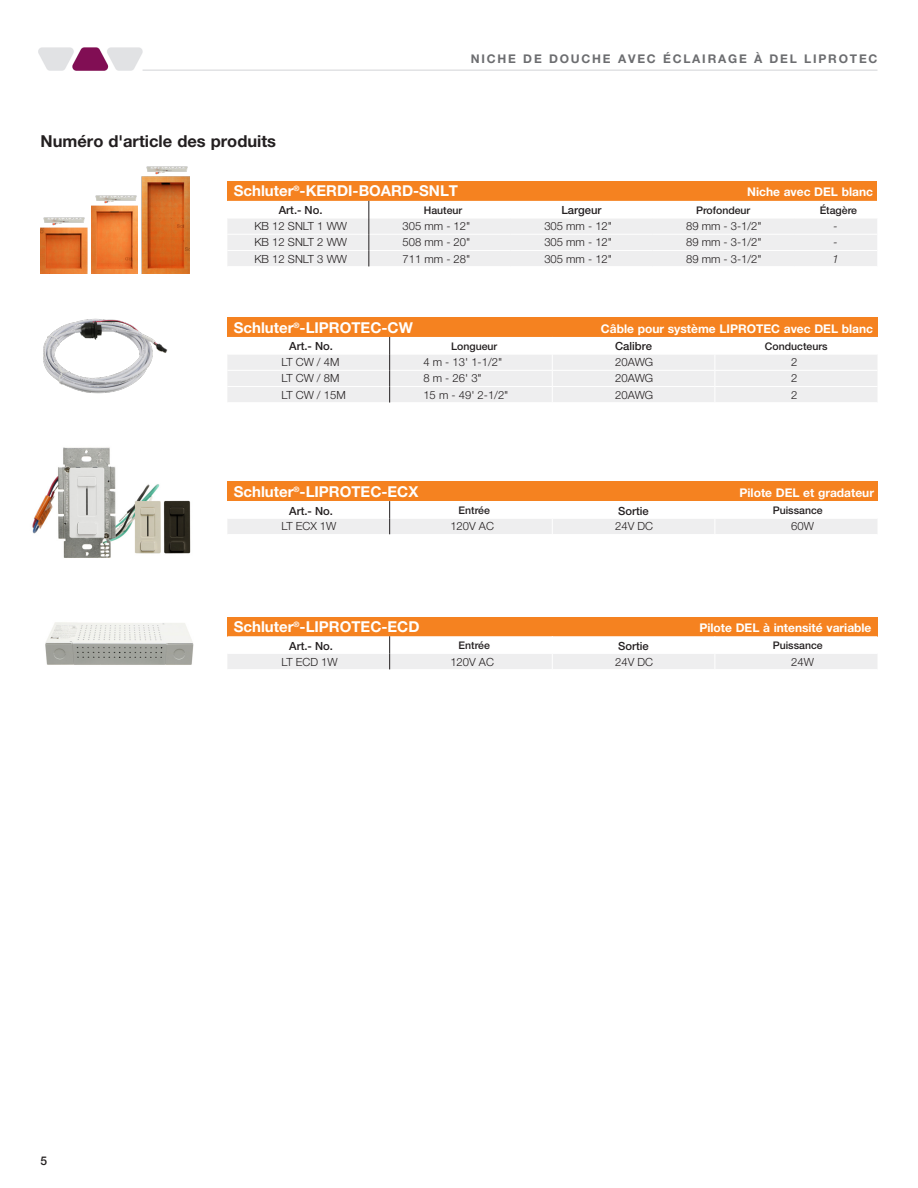
<style>
.page{position:relative;width:918px;height:1188px;background:#fff}
.page>*{position:absolute;margin:0;border:0;box-sizing:border-box;transform-origin:0 0}
.t1{font:700 16.5px "Helvetica Neue LT Pro";color:#231f20}
.t2{font:700 15px "Helvetica Neue LT Pro";color:#fff}
.t3{font:700 12px "Helvetica Neue LT Pro";color:#fff}
.t4{font:700 12px "Helvetica Neue LT Pro";letter-spacing:.15em;color:#6c6d70}
.t5{font:500 12px "Helvetica Neue LT Pro";color:#231f20}
.t6{font:300 11.25px "Helvetica Neue LT Pro";color:#231f20}
.t7{font:500 11.25px "Helvetica Neue LT Pro";color:#231f20}
.t8{font:italic 300 11.25px "Helvetica Neue LT Pro";color:#231f20}
.t9{font:500 10.5px "Helvetica Neue LT Pro";color:#231f20}
</style>
<div class="page">
<img style="left:38px;top:47px;width:105px;height:24px">
<hr style="left:143px;top:69px;width:734px;height:2px;background:#e1e2e4">
<div style="left:227px;top:181px;width:650px;height:20px;background:#f58220"></div>
<svg style="left:227px;top:201px;width:650px;height:66px"></svg>
<div style="left:227px;top:318px;width:651px;height:19px;background:#f58220"></div>
<svg style="left:227px;top:337px;width:650px;height:66px"></svg>
<div style="left:227px;top:482px;width:651px;height:19px;background:#f58220"></div>
<svg style="left:227px;top:501px;width:650px;height:33px"></svg>
<div style="left:227px;top:617px;width:651px;height:19px;background:#f58220"></div>
<svg style="left:227px;top:636px;width:651px;height:34px"></svg>
<img style="left:130px;top:176px;width:60px;height:98px">
<img style="left:146px;top:166px;width:42px;height:9px">
<img style="left:95px;top:195px;width:43px;height:9px">
<img style="left:43px;top:217px;width:42px;height:9px">
<img style="left:91px;top:206px;width:47px;height:68px">
<img style="left:40px;top:228px;width:47px;height:46px">
<img style="left:43px;top:318px;width:125px;height:76px">
<img style="left:32px;top:447px;width:159px;height:111px">
<img style="left:45px;top:622px;width:149px;height:43px">
<p class="t1" style="left:40px;top:131px;width:237px">Numéro d'article des produits</p>
<p class="t4" style="left:471px;top:51px;width:408px">NICHE DE DOUCHE AVEC ÉCLAIRAGE À DEL LIPROTEC</p>
<p class="t2" style="left:234px;top:182px;width:226px">Schluter<sup>®</sup>-KERDI-BOARD-SNLT</p>
<p class="t3" style="left:747px;top:185px;width:127px">Niche avec DEL blanc</p>
<p class="t7" style="left:279px;top:204px;width:45px">Art.- No.</p>
<p class="t9" style="left:424px;top:204px;width:40px">Hauteur</p>
<p class="t7" style="left:561px;top:204px;width:42px">Largeur</p>
<p class="t9" style="left:696px;top:204px;width:56px">Profondeur</p>
<p class="t9" style="left:820px;top:204px;width:39px">Étagère</p>
<p class="t6" style="left:254px;top:219px;width:94px">KB 12 SNLT 1 WW</p>
<p class="t6" style="left:403px;top:219px;width:69px">305 mm - 12"</p>
<p class="t6" style="left:544px;top:219px;width:69px">305 mm - 12"</p>
<p class="t6" style="left:686px;top:219px;width:77px">89 mm - 3-1/2"</p>
<p class="t8" style="left:834px;top:219px;width:6px">-</p>
<p class="t6" style="left:254px;top:235px;width:94px">KB 12 SNLT 2 WW</p>
<p class="t6" style="left:403px;top:235px;width:69px">508 mm - 20"</p>
<p class="t6" style="left:544px;top:235px;width:69px">305 mm - 12"</p>
<p class="t6" style="left:686px;top:235px;width:77px">89 mm - 3-1/2"</p>
<p class="t8" style="left:834px;top:236px;width:6px">-</p>
<p class="t6" style="left:254px;top:252px;width:94px">KB 12 SNLT 3 WW</p>
<p class="t6" style="left:403px;top:252px;width:69px">711 mm - 28"</p>
<p class="t6" style="left:544px;top:252px;width:69px">305 mm - 12"</p>
<p class="t6" style="left:686px;top:252px;width:77px">89 mm - 3-1/2"</p>
<p class="t8" style="left:833px;top:252px;width:8px">1</p>
<p class="t2" style="left:234px;top:318px;width:181px">Schluter<sup>®</sup>-LIPROTEC-CW</p>
<p class="t3" style="left:601px;top:321px;width:274px">Câble pour système LIPROTEC avec DEL blanc</p>
<p class="t7" style="left:289px;top:340px;width:45px">Art.- No.</p>
<p class="t9" style="left:451px;top:340px;width:48px">Longueur</p>
<p class="t7" style="left:615px;top:340px;width:38px">Calibre</p>
<p class="t9" style="left:765px;top:340px;width:64px">Conducteurs</p>
<p class="t6" style="left:281px;top:355px;width:60px">LT CW / 4M</p>
<p class="t6" style="left:423px;top:355px;width:80px">4 m - 13' 1-1/2"</p>
<p class="t6" style="left:615px;top:355px;width:40px">20AWG</p>
<p class="t6" style="left:791px;top:355px;width:8px">2</p>
<p class="t6" style="left:281px;top:372px;width:60px">LT CW / 8M</p>
<p class="t6" style="left:423px;top:372px;width:60px">8 m - 26' 3"</p>
<p class="t6" style="left:615px;top:372px;width:40px">20AWG</p>
<p class="t6" style="left:791px;top:372px;width:8px">2</p>
<p class="t6" style="left:281px;top:388px;width:66px">LT CW / 15M</p>
<p class="t6" style="left:423px;top:388px;width:87px">15 m - 49' 2-1/2"</p>
<p class="t6" style="left:615px;top:388px;width:40px">20AWG</p>
<p class="t6" style="left:791px;top:388px;width:8px">2</p>
<p class="t2" style="left:234px;top:482px;width:186px">Schluter<sup>®</sup>-LIPROTEC-ECX</p>
<p class="t3" style="left:740px;top:485px;width:136px">Pilote DEL et gradateur</p>
<p class="t7" style="left:289px;top:504px;width:45px">Art.- No.</p>
<p class="t9" style="left:459px;top:504px;width:33px">Entrée</p>
<p class="t7" style="left:618px;top:504px;width:32px">Sortie</p>
<p class="t9" style="left:773px;top:504px;width:52px">Puissance</p>
<p class="t6" style="left:281px;top:520px;width:57px">LT ECX 1W</p>
<p class="t6" style="left:450px;top:520px;width:45px">120V AC</p>
<p class="t6" style="left:615px;top:520px;width:39px">24V DC</p>
<p class="t6" style="left:791px;top:520px;width:24px">60W</p>
<p class="t2" style="left:234px;top:617px;width:187px">Schluter<sup>®</sup>-LIPROTEC-ECD</p>
<p class="t3" style="left:699px;top:620px;width:174px">Pilote DEL à intensité variable</p>
<p class="t7" style="left:289px;top:639px;width:45px">Art.- No.</p>
<p class="t9" style="left:459px;top:639px;width:33px">Entrée</p>
<p class="t7" style="left:618px;top:639px;width:32px">Sortie</p>
<p class="t9" style="left:773px;top:639px;width:52px">Puissance</p>
<p class="t6" style="left:281px;top:655px;width:58px">LT ECD 1W</p>
<p class="t6" style="left:450px;top:655px;width:45px">120V AC</p>
<p class="t6" style="left:615px;top:655px;width:39px">24V DC</p>
<p class="t6" style="left:791px;top:655px;width:24px">24W</p>
<p class="t5" style="left:40px;top:1154px;width:8px">5</p>
</div>
